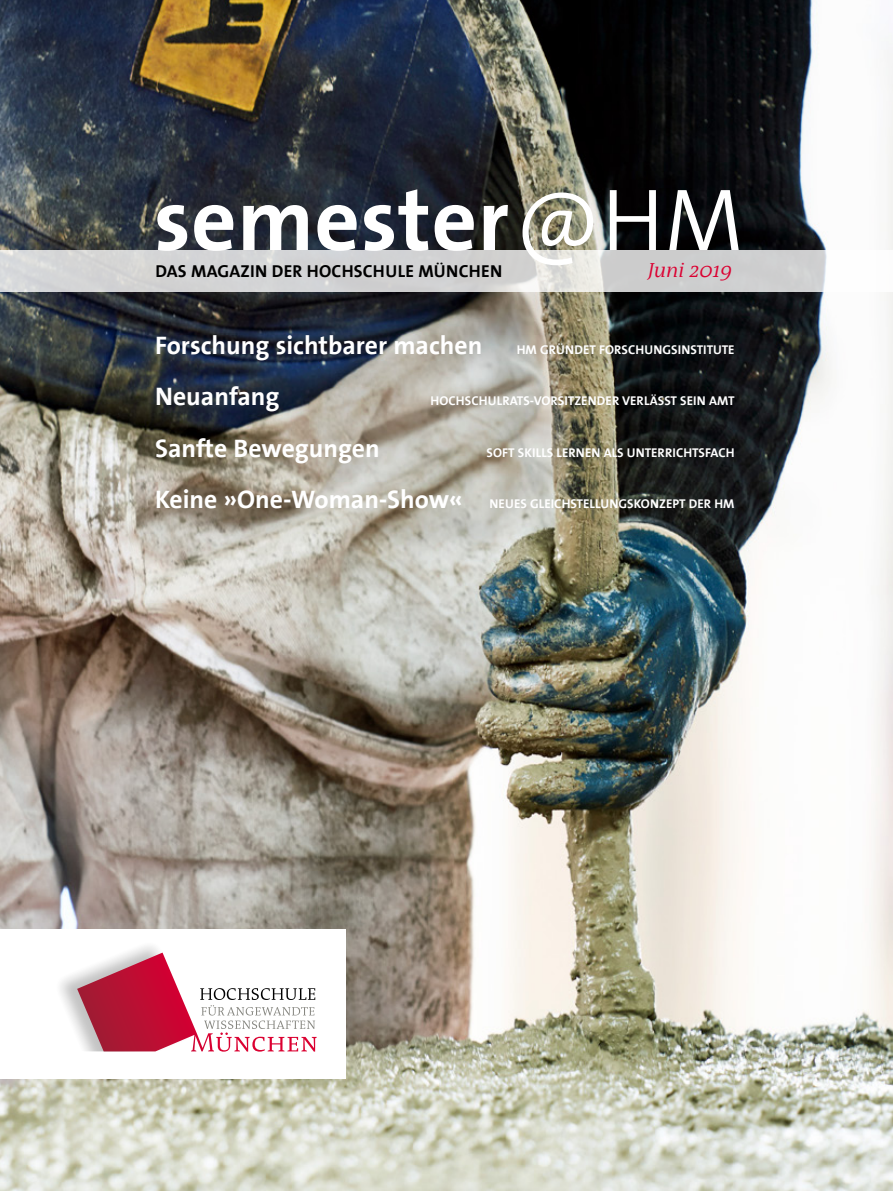
<style>
.page{position:relative;width:893px;height:1191px;background:#fff}
.page>*{position:absolute;margin:0;border:0;box-sizing:border-box;transform-origin:0 0}
.t1{font:700 25.65px/51.3px "FHM The Sans";color:#fff}
.t2{font:italic 20.7px "FHM Antiqua";color:#db0031}
.t3{font:700 17.4px "FHM The Sans";letter-spacing:.01em;color:#000}
.t4{font:700 12.9px "FHM The Sans";letter-spacing:.005em;color:#fff}
</style>
<div class="page">
<img style="left:0;top:0;width:893px;height:1191px">
<svg style="left:0;top:250px;width:893px;height:42px;background:#d7d7d8"></svg>
<svg style="left:157px;top:189px;width:582px;height:76px"></svg>
<div style="left:0;top:929px;width:345px;height:149px;background:#fff"></div>
<svg style="left:60px;top:946px;width:257px;height:105px"></svg>
<h3 class="t3" style="left:155px;top:262px;width:348px">DAS MAGAZIN DER HOCHSCHULE MÜNCHEN</h3>
<h2 class="t2" style="left:648px;top:259px;width:86px">Juni 2019</h2>
<h1 class="t1" style="left:155px;top:320px;width:329px">Forschung sichtbarer machen<br>Neuanfang<br>Sanfte Bewegungen<br>Keine »One-Woman-Show«</h1>
<p class="t4" style="left:517px;top:343px;width:219px">HM GRÜNDET FORSCHUNGSINSTITUTE</p>
<p class="t4" style="left:431px;top:394px;width:305px">HOCHSCHULRATS-VORSITZENDER VERLÄSST SEIN AMT</p>
<p class="t4" style="left:487px;top:445px;width:249px">SOFT SKILLS LERNEN ALS UNTERRICHTSFACH</p>
<p class="t4" style="left:489px;top:497px;width:247px">NEUES GLEICHSTELLUNGSKONZEPT DER HM</p>
</div>
